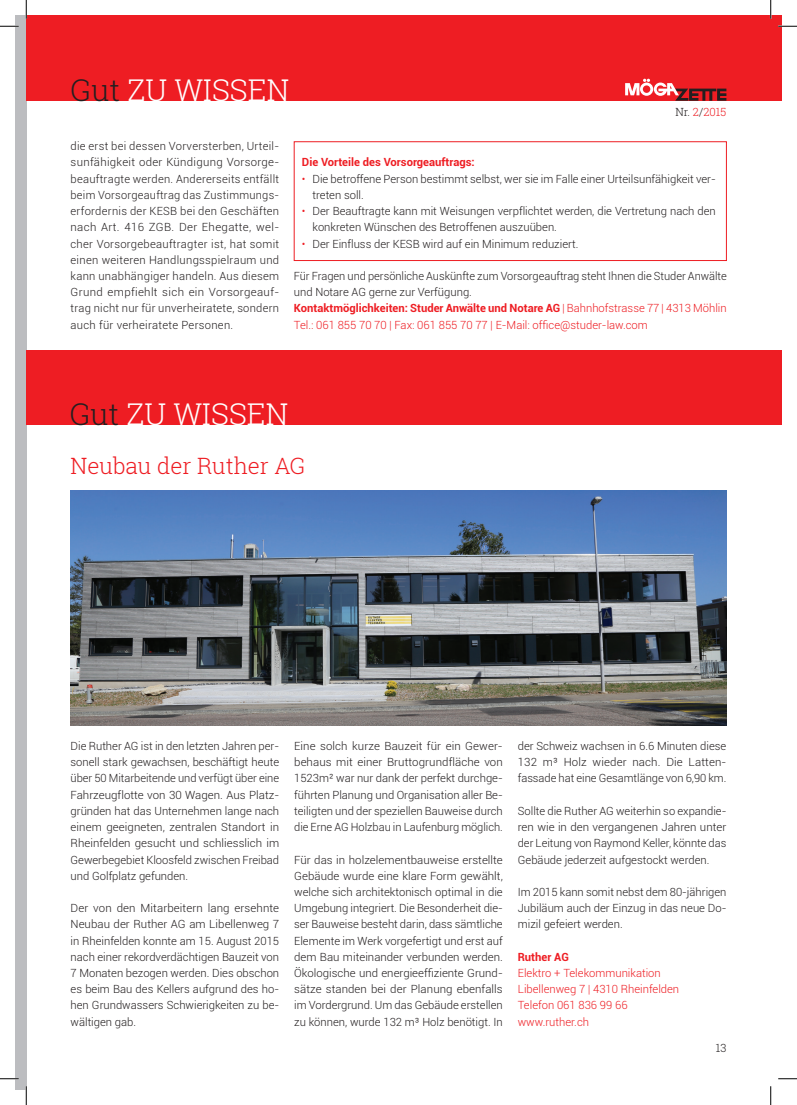
<style>
.page{position:relative;width:797px;height:1105px;background:#fff}
.page>*{position:absolute;margin:0;border:0;box-sizing:border-box;transform-origin:0 0}
.t1{font:300 30px "Roboto Slab";color:#fff}
.t2{font:300 22.5px "Roboto Slab";color:#ee1d23}
.t3{font:300 11.25px/16.2px "Roboto";color:#231f20;text-align:justify}
.t4{font:300 11.25px/16.2px "Roboto";color:#ee1d23}
.t5{font:700 11.25px "Roboto";color:#ee1d23}
.t6{font:300 11.25px "Roboto Slab";color:#ee1d23}
.t7{font:300 11.25px "Roboto Slab";color:#231f20}
.s1{color:#231f20}
.s2{color:#ee1d23}
.s3{font-weight:700;color:#ee1d23}
.s4{font-family:"Roboto Slab";color:#ee1d23}
.s5{font-family:"Roboto Slab"}
</style>
<div class="page">
<div style="left:16px;top:16px;width:10px;height:1073px;background:#bcbdc0"></div>
<div style="left:26px;top:16px;width:755px;height:85px;background:#ee1d23"></div>
<svg style="left:625px;top:79px;width:101px;height:22px"></svg>
<div style="left:294px;top:141px;width:432px;height:120px;border:1px solid #ee1d23"></div>
<div style="left:26px;top:350px;width:755px;height:75px;background:#ee1d23"></div>
<img style="left:71px;top:491px;width:655px;height:234px">
<svg style="left:0;top:25px;width:19px;height:2px"></svg>
<svg style="left:778px;top:25px;width:19px;height:2px"></svg>
<svg style="left:0;top:1078px;width:19px;height:1px"></svg>
<svg style="left:778px;top:1078px;width:19px;height:1px"></svg>
<svg style="left:25px;top:0;width:2px;height:19px"></svg>
<svg style="left:25px;top:1086px;width:2px;height:19px"></svg>
<svg style="left:770px;top:0;width:1px;height:19px"></svg>
<svg style="left:770px;top:1086px;width:1px;height:19px"></svg>
<h1 class="t1" style="left:71px;top:69px;width:220px"><span class="s1">Gut</span> ZU WISSEN</h1>
<p class="t6" style="left:675px;top:104px;width:53px"><span class="s1">Nr.</span> 2<span class="s1">/</span>2015</p>
<p class="t3" style="left:71px;top:138px;width:210px">die erst bei dessen Vorversterben, Urteil&shy;sunfähigkeit oder Kündigung Vorsorge&shy;beauftragte werden. Andererseits entfällt beim Vorsorgeauftrag das Zustimmungs&shy;erfordernis der KESB bei den Geschäften nach Art. 416 ZGB. Der Ehegatte, wel&shy;cher Vorsorgebeauftragter ist, hat somit einen weiteren Handlungsspielraum und kann unabhängiger handeln. Aus diesem Grund empfiehlt sich ein Vorsorgeauf&shy;trag nicht nur für unverheiratete, sondern auch für verheiratete Personen.</p>
<p class="t5" style="left:302px;top:155px;width:174px">Die Vorteile des Vorsorgeauftrags:</p>
<p class="t3" style="left:312px;top:170px;width:405px;text-indent:-11px"><span class="s2">•</span> Die betroffene Person bestimmt selbst, wer sie im Falle einer Urteilsunfähigkeit ver&shy;treten soll.</p>
<p class="t3" style="left:312px;top:203px;width:405px;text-indent:-11px"><span class="s2">•</span> Der Beauftragte kann mit Weisungen verpflichtet werden, die Vertretung nach den konkreten Wünschen des Betroffenen auszuüben.</p>
<p class="t3" style="left:302px;top:235px;width:278px"><span class="s2">•</span> Der Einfluss der KESB wird auf ein Minimum reduziert.</p>
<p class="t3" style="left:294px;top:267px;width:434px;text-align:left">Für Fragen und persönliche Auskünfte zum Vorsorgeauftrag steht Ihnen die Studer Anwälte und Notare AG gerne zur Verfügung.<br><span class="s3">Kontaktmöglichkeiten: Studer Anwälte und Notare AG</span> <span class="s4">|</span> <span class="s2">Bahnhofstrasse 77</span> <span class="s4">|</span> <span class="s2">4313 Möhlin Tel.: 061 855 70 70</span> <span class="s4">|</span> <span class="s2">Fax: 061 855 70 77</span> <span class="s4">|</span> <span class="s2">E-Mail: office@studer-law.com</span></p>
<h1 class="t1" style="left:70px;top:394px;width:220px"><span class="s1">Gut</span> ZU WISSEN</h1>
<h2 class="t2" style="left:71px;top:450px;width:236px">Neubau der Ruther AG</h2>
<p class="t3" style="left:71px;top:737px;width:210px">Die Ruther AG ist in den letzten Jahren per&shy;sonell stark gewachsen, beschäftigt heute über 50 Mitarbeitende und verfügt über eine Fahrzeugflotte von 30 Wagen. Aus Platz&shy;gründen hat das Unternehmen lange nach einem geeigneten, zentralen Standort in Rheinfelden gesucht und schliesslich im Gewerbegebiet Kloosfeld zwischen Freibad und Golfplatz gefunden.</p>
<p class="t3" style="left:71px;top:900px;width:210px">Der von den Mitarbeitern lang ersehnte Neubau der Ruther AG am Libellenweg 7 in Rheinfelden konnte am 15. August 2015 nach einer rekordverdächtigen Bauzeit von 7 Monaten bezogen werden. Dies obschon es beim Bau des Kellers aufgrund des ho&shy;hen Grundwassers Schwierigkeiten zu be&shy;wältigen gab.</p>
<p class="t3" style="left:294px;top:737px;width:210px">Eine solch kurze Bauzeit für ein Gewer&shy;behaus mit einer Bruttogrundfläche von 1523m² war nur dank der perfekt durchge&shy;führten Planung und Organisation aller Be&shy;teiligten und der speziellen Bauweise durch die Erne AG Holzbau in Laufenburg möglich.</p>
<p class="t3" style="left:294px;top:851px;width:210px">Für das in holzelementbauweise erstellte Gebäude wurde eine klare Form gewählt, welche sich architektonisch optimal in die Umgebung integriert. Die Besonderheit die&shy;ser Bauweise besteht darin, dass sämtliche Elemente im Werk vorgefertigt und erst auf dem Bau miteinander verbunden werden.<br>Ökologische und energieeffiziente Grund&shy;sätze standen bei der Planung ebenfalls im Vordergrund. Um das Gebäude erstellen zu können, wurde 132 m³ Holz benötigt. In</p>
<p class="t3" style="left:518px;top:737px;width:210px">der Schweiz wachsen in 6.6 Minuten diese 132 m³ Holz wieder nach. Die Latten&shy;fassade hat eine Gesamtlänge von 6,90 km.</p>
<p class="t3" style="left:518px;top:802px;width:210px">Sollte die Ruther AG weiterhin so expandie&shy;ren wie in den vergangenen Jahren unter der Leitung von Raymond Keller, könnte das Gebäude jederzeit aufgestockt werden.</p>
<p class="t3" style="left:518px;top:883px;width:210px">Im 2015 kann somit nebst dem 80-jährigen Jubiläum auch der Einzug in das neue Do&shy;mizil gefeiert werden.</p>
<p class="t5" style="left:518px;top:949px;width:53px">Ruther AG</p>
<p class="t4" style="left:518px;top:964px;width:163px">Elektro + Telekommunikation<br>Libellenweg 7 <span class="s5">|</span> 4310 Rheinfelden<br>Telefon 061 836 99 66 www.ruther.ch</p>
<p class="t7" style="left:715px;top:1040px;width:12px">13</p>
</div>
